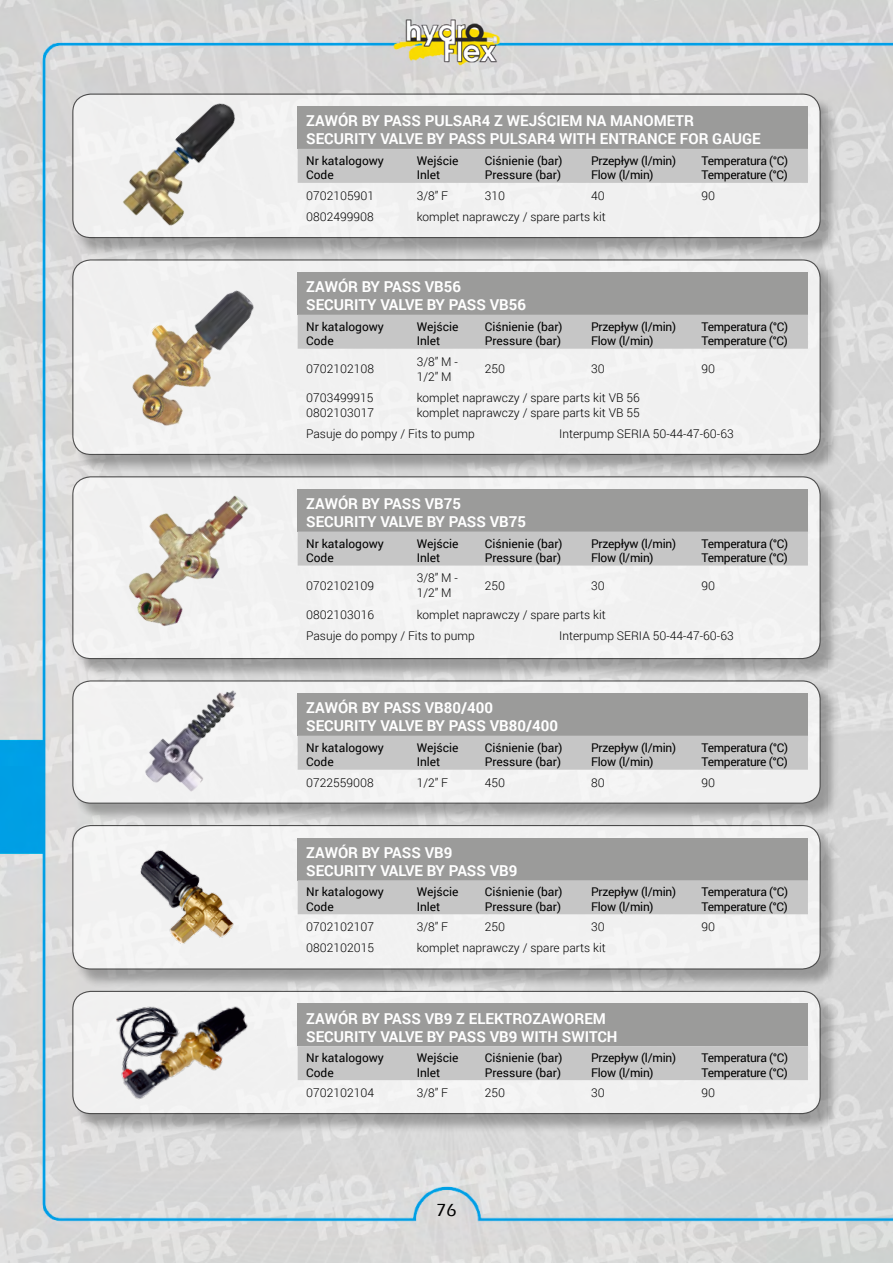
<style>
.page{position:relative;width:893px;height:1263px;background:#fff}
.page>*{position:absolute;margin:0;border:0;box-sizing:border-box;transform-origin:0 0}
.t1{font:500 18px "Eras ITC";color:#000}
.t2{font:700 15px/18px "Roboto";color:#fff}
.t3{font:300 12px/15px "Roboto";color:#000}
.t4{font:12px/14.4px "Roboto";color:#000}
.t5{font:12px/14.4px "Roboto";letter-spacing:-.03em;color:#000}
.t6{font:12px/14.4px "Roboto";letter-spacing:-.02em;color:#000}
</style>
<div class="page">
<img style="left:0;top:0;width:893px;height:1263px">
<div style="left:74px;top:95px;width:766px;height:162px;background:#000;opacity:.45"></div>
<div style="left:73px;top:94px;width:747px;height:144px;background:#f0f0f0;border-radius:18px"></div>
<div style="left:72px;top:94px;width:749px;height:144px;border:1px solid #000;border-radius:18px"></div>
<div style="left:298px;top:106px;width:510px;height:43px;background:#9b9b9a"></div>
<div style="left:298px;top:149px;width:510px;height:34px;background:#c6c6c6"></div>
<img style="left:123px;top:103px;width:112px;height:123px">
<div style="left:74px;top:261px;width:766px;height:213px;background:#000;opacity:.45"></div>
<div style="left:73px;top:260px;width:747px;height:194px;background:#f1f1f1;border-radius:18px"></div>
<div style="left:72px;top:259px;width:749px;height:196px;border:1px solid #000;border-radius:18px"></div>
<div style="left:298px;top:272px;width:510px;height:43px;background:#9b9b9a"></div>
<div style="left:298px;top:315px;width:510px;height:34px;background:#c6c6c6"></div>
<img style="left:132px;top:290px;width:122px;height:136px">
<div style="left:74px;top:682px;width:766px;height:140px;background:#000;opacity:.45"></div>
<div style="left:73px;top:681px;width:747px;height:122px;background:#f2f2f2;border-radius:18px"></div>
<div style="left:72px;top:680px;width:749px;height:124px;border:1px solid #000;border-radius:18px"></div>
<div style="left:298px;top:693px;width:510px;height:43px;background:#9b9b9a"></div>
<div style="left:298px;top:736px;width:510px;height:34px;background:#c6c6c6"></div>
<div style="left:74px;top:478px;width:766px;height:200px;background:#000;opacity:.45"></div>
<div style="left:73px;top:477px;width:747px;height:181px;background:#f1f1f1;border-radius:18px"></div>
<div style="left:72px;top:476px;width:749px;height:183px;border:1px solid #000;border-radius:18px"></div>
<div style="left:298px;top:489px;width:510px;height:42px;background:#9b9b9a"></div>
<div style="left:298px;top:531px;width:510px;height:35px;background:#c6c6c6"></div>
<img style="left:129px;top:495px;width:119px;height:131px">
<img style="left:145px;top:690px;width:91px;height:102px">
<div style="left:74px;top:827px;width:766px;height:161px;background:#000;opacity:.45"></div>
<div style="left:73px;top:825px;width:747px;height:144px;background:#f1f1f1;border-radius:18px"></div>
<div style="left:72px;top:825px;width:749px;height:144px;border:1px solid #000;border-radius:18px"></div>
<div style="left:298px;top:838px;width:510px;height:42px;background:#9b9b9a"></div>
<div style="left:298px;top:880px;width:510px;height:34px;background:#c6c6c6"></div>
<img style="left:140px;top:850px;width:94px;height:94px">
<div style="left:74px;top:993px;width:766px;height:140px;background:#000;opacity:.45"></div>
<div style="left:73px;top:991px;width:747px;height:122px;background:#f1f1f1;border-radius:18px"></div>
<div style="left:72px;top:991px;width:749px;height:123px;border:1px solid #000;border-radius:18px"></div>
<div style="left:298px;top:1003px;width:510px;height:43px;background:#9b9b9a"></div>
<div style="left:298px;top:1046px;width:510px;height:34px;background:#c6c6c6"></div>
<img style="left:116px;top:1006px;width:132px;height:93px">
<p class="t2" style="left:306px;top:111px;width:456px">ZAWÓR BY PASS PULSAR4 Z WEJŚCIEM NA MANOMETR<br>SECURITY VALVE BY PASS PULSAR4 WITH ENTRANCE FOR GAUGE</p>
<p class="t4" style="left:306px;top:153px;width:79px">Nr katalogowy<br>Code</p>
<p class="t4" style="left:417px;top:153px;width:43px">Wejście<br>Inlet</p>
<p class="t4" style="left:485px;top:153px;width:79px">Ciśnienie (bar)<br>Pressure (bar)</p>
<p class="t6" style="left:591px;top:153px;width:87px">Przepływ (l/min)<br>Flow (l/min)</p>
<p class="t5" style="left:702px;top:153px;width:88px">Temperatura (°C)<br>Temperature (°C)</p>
<p class="t3" style="left:306px;top:188px;width:69px">0702105901</p>
<p class="t3" style="left:417px;top:188px;width:33px">3/8” F</p>
<p class="t3" style="left:485px;top:188px;width:22px">310</p>
<p class="t3" style="left:591px;top:188px;width:15px">40</p>
<p class="t3" style="left:702px;top:188px;width:15px">90</p>
<p class="t3" style="left:306px;top:209px;width:69px">0802499908</p>
<p class="t3" style="left:417px;top:209px;width:191px">komplet naprawczy / spare parts kit</p>
<p class="t2" style="left:306px;top:277px;width:221px">ZAWÓR BY PASS VB56<br>SECURITY VALVE BY PASS VB56</p>
<p class="t4" style="left:306px;top:319px;width:79px">Nr katalogowy<br>Code</p>
<p class="t4" style="left:417px;top:319px;width:43px">Wejście<br>Inlet</p>
<p class="t4" style="left:485px;top:319px;width:79px">Ciśnienie (bar)<br>Pressure (bar)</p>
<p class="t6" style="left:591px;top:319px;width:87px">Przepływ (l/min)<br>Flow (l/min)</p>
<p class="t5" style="left:702px;top:319px;width:88px">Temperatura (°C)<br>Temperature (°C)</p>
<p class="t3" style="left:306px;top:361px;width:69px">0702102108</p>
<p class="t3" style="left:417px;top:353px;width:43px">3/8” M -<br>1/2” M</p>
<p class="t3" style="left:485px;top:361px;width:22px">250</p>
<p class="t3" style="left:591px;top:361px;width:15px">30</p>
<p class="t3" style="left:702px;top:361px;width:15px">90</p>
<p class="t3" style="left:306px;top:389px;width:69px">0703499915<br>0802103017</p>
<p class="t3" style="left:417px;top:389px;width:224px">komplet naprawczy / spare parts kit VB 56 komplet naprawczy / spare parts kit VB 55</p>
<p class="t3" style="left:306px;top:425px;width:170px">Pasuje do pompy / Fits to pump</p>
<p class="t3" style="left:559px;top:425px;width:176px">Interpump SERIA 50-44-47-60-63</p>
<p class="t2" style="left:306px;top:494px;width:221px">ZAWÓR BY PASS VB75<br>SECURITY VALVE BY PASS VB75</p>
<p class="t4" style="left:306px;top:536px;width:79px">Nr katalogowy<br>Code</p>
<p class="t4" style="left:417px;top:536px;width:43px">Wejście<br>Inlet</p>
<p class="t4" style="left:485px;top:536px;width:79px">Ciśnienie (bar)<br>Pressure (bar)</p>
<p class="t6" style="left:591px;top:536px;width:87px">Przepływ (l/min)<br>Flow (l/min)</p>
<p class="t5" style="left:702px;top:536px;width:88px">Temperatura (°C)<br>Temperature (°C)</p>
<p class="t3" style="left:306px;top:578px;width:69px">0702102109</p>
<p class="t3" style="left:417px;top:570px;width:43px">3/8” M -<br>1/2” M</p>
<p class="t3" style="left:485px;top:578px;width:22px">250</p>
<p class="t3" style="left:591px;top:578px;width:15px">30</p>
<p class="t3" style="left:702px;top:578px;width:15px">90</p>
<p class="t3" style="left:306px;top:606px;width:69px">0802103016</p>
<p class="t3" style="left:306px;top:603px;width:301px;line-height:21.1px;text-indent:111px">komplet naprawczy / spare parts kit<br>Pasuje do pompy / Fits to pump</p>
<p class="t3" style="left:559px;top:627px;width:176px">Interpump SERIA 50-44-47-60-63</p>
<p class="t2" style="left:306px;top:698px;width:253px">ZAWÓR BY PASS VB80/400<br>SECURITY VALVE BY PASS VB80/400</p>
<p class="t4" style="left:306px;top:740px;width:79px">Nr katalogowy<br>Code</p>
<p class="t4" style="left:417px;top:740px;width:43px">Wejście<br>Inlet</p>
<p class="t4" style="left:485px;top:740px;width:79px">Ciśnienie (bar)<br>Pressure (bar)</p>
<p class="t6" style="left:591px;top:740px;width:87px">Przepływ (l/min)<br>Flow (l/min)</p>
<p class="t5" style="left:702px;top:740px;width:88px">Temperatura (°C)<br>Temperature (°C)</p>
<p class="t3" style="left:306px;top:774px;width:69px">0722559008</p>
<p class="t3" style="left:417px;top:774px;width:33px">1/2” F</p>
<p class="t3" style="left:485px;top:774px;width:22px">450</p>
<p class="t3" style="left:591px;top:774px;width:15px">80</p>
<p class="t3" style="left:702px;top:774px;width:15px">90</p>
<p class="t2" style="left:306px;top:843px;width:213px">ZAWÓR BY PASS VB9<br>SECURITY VALVE BY PASS VB9</p>
<p class="t4" style="left:306px;top:884px;width:79px">Nr katalogowy<br>Code</p>
<p class="t4" style="left:417px;top:884px;width:43px">Wejście<br>Inlet</p>
<p class="t4" style="left:485px;top:884px;width:79px">Ciśnienie (bar)<br>Pressure (bar)</p>
<p class="t6" style="left:591px;top:884px;width:87px">Przepływ (l/min)<br>Flow (l/min)</p>
<p class="t5" style="left:702px;top:884px;width:88px">Temperatura (°C)<br>Temperature (°C)</p>
<p class="t3" style="left:306px;top:919px;width:69px">0702102107</p>
<p class="t3" style="left:417px;top:919px;width:33px">3/8” F</p>
<p class="t3" style="left:485px;top:919px;width:22px">250</p>
<p class="t3" style="left:591px;top:919px;width:15px">30</p>
<p class="t3" style="left:702px;top:919px;width:15px">90</p>
<p class="t3" style="left:306px;top:940px;width:69px">0802102015</p>
<p class="t3" style="left:417px;top:940px;width:191px">komplet naprawczy / spare parts kit</p>
<p class="t2" style="left:306px;top:1009px;width:313px">ZAWÓR BY PASS VB9 Z ELEKTROZAWOREM<br>SECURITY VALVE BY PASS VB9 WITH SWITCH</p>
<p class="t4" style="left:306px;top:1050px;width:79px">Nr katalogowy<br>Code</p>
<p class="t4" style="left:417px;top:1050px;width:43px">Wejście<br>Inlet</p>
<p class="t4" style="left:485px;top:1050px;width:79px">Ciśnienie (bar)<br>Pressure (bar)</p>
<p class="t6" style="left:591px;top:1050px;width:87px">Przepływ (l/min)<br>Flow (l/min)</p>
<p class="t5" style="left:702px;top:1050px;width:88px">Temperatura (°C)<br>Temperature (°C)</p>
<p class="t3" style="left:306px;top:1085px;width:69px">0702102104</p>
<p class="t3" style="left:417px;top:1085px;width:33px">3/8” F</p>
<p class="t3" style="left:485px;top:1085px;width:22px">250</p>
<p class="t3" style="left:591px;top:1085px;width:15px">30</p>
<p class="t3" style="left:702px;top:1085px;width:15px">90</p>
<h1 class="t1" style="left:436px;top:1200px;width:22px">76</h1>
</div>
